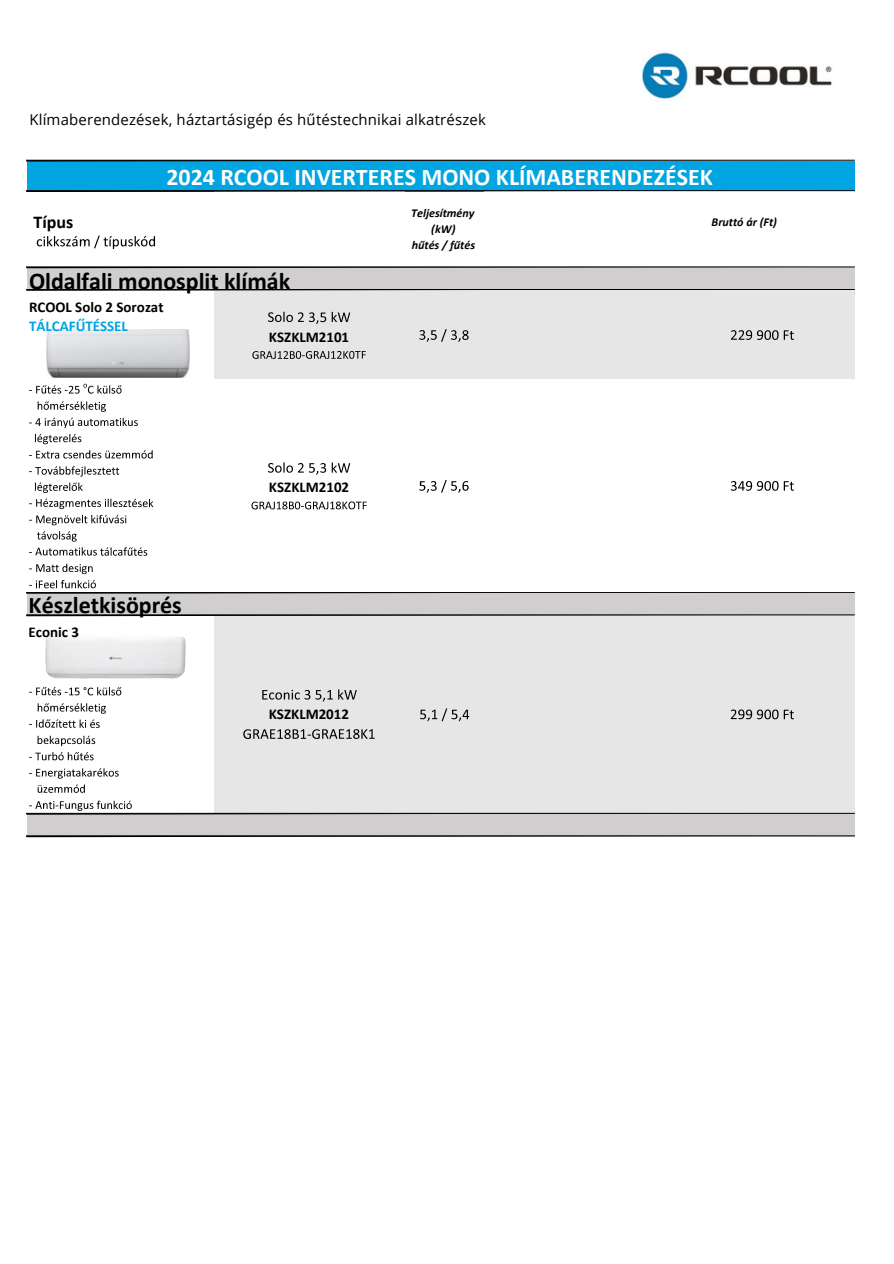
<style>
.page{position:relative;width:894px;height:1264px;background:#fff}
.page>*{position:absolute;margin:0;border:0;box-sizing:border-box;transform-origin:0 0}
.t1{font:700 24px "Calibri";color:#fff}
.t2{font:700 24px "Calibri";color:#000}
.t3{font:700 18px "Calibri";letter-spacing:.005em;color:#000}
.t4{font:700 15px/19.2px "Calibri";color:#000}
.t5{font:15px "Open Sans";letter-spacing:.01em;color:#000}
.t6{font:italic 700 12px/15.8px "Calibri";color:#000;text-align:center}
.s1{color:#00a5e1}
</style>
<div class="page">
<svg style="left:37px;top:235px;width:118px;height:14px"></svg>
<div style="left:27px;top:161px;width:827px;height:30px;background:#00a5e1"></div>
<div style="left:27px;top:267px;width:827px;height:23px;background:#d0cece"></div>
<div style="left:214px;top:290px;width:640px;height:89px;background:#e7e6e6"></div>
<div style="left:27px;top:593px;width:827px;height:22px;background:#d0cece"></div>
<div style="left:214px;top:615px;width:640px;height:68px;background:#e7e6e6"></div>
<div style="left:214px;top:683px;width:640px;height:131px;background:#e7e6e6"></div>
<div style="left:27px;top:814px;width:827px;height:22px;background:#d0cece"></div>
<svg style="left:268px;top:312px;width:82px;height:12px"></svg>
<svg style="left:252px;top:351px;width:114px;height:8px"></svg>
<svg style="left:419px;top:329px;width:49px;height:13px"></svg>
<svg style="left:731px;top:330px;width:62px;height:10px"></svg>
<svg style="left:38px;top:735px;width:57px;height:11px"></svg>
<svg style="left:29px;top:752px;width:65px;height:8px"></svg>
<svg style="left:29px;top:768px;width:90px;height:10px"></svg>
<svg style="left:38px;top:784px;width:47px;height:8px"></svg>
<svg style="left:29px;top:384px;width:93px;height:9px"></svg>
<svg style="left:29px;top:401px;width:109px;height:27px"></svg>
<svg style="left:35px;top:434px;width:46px;height:10px"></svg>
<svg style="left:29px;top:450px;width:124px;height:8px"></svg>
<svg style="left:29px;top:466px;width:90px;height:10px"></svg>
<svg style="left:29px;top:482px;width:124px;height:27px"></svg>
<svg style="left:29px;top:515px;width:97px;height:10px"></svg>
<svg style="left:37px;top:531px;width:40px;height:10px"></svg>
<svg style="left:29px;top:547px;width:118px;height:9px"></svg>
<svg style="left:29px;top:563px;width:64px;height:11px"></svg>
<svg style="left:268px;top:462px;width:82px;height:12px"></svg>
<svg style="left:251px;top:501px;width:115px;height:8px"></svg>
<svg style="left:419px;top:480px;width:49px;height:12px"></svg>
<svg style="left:730px;top:481px;width:63px;height:10px"></svg>
<svg style="left:262px;top:689px;width:94px;height:12px"></svg>
<svg style="left:243px;top:729px;width:131px;height:10px"></svg>
<svg style="left:420px;top:708px;width:49px;height:13px"></svg>
<svg style="left:730px;top:709px;width:63px;height:10px"></svg>
<svg style="left:26px;top:160px;width:828px;height:1px"></svg>
<svg style="left:26px;top:190px;width:828px;height:2px;background:#39484e"></svg>
<svg style="left:26px;top:267px;width:828px;height:1px"></svg>
<svg style="left:26px;top:289px;width:828px;height:2px"></svg>
<svg style="left:26px;top:580px;width:828px;height:13px"></svg>
<hr style="left:26px;top:614px;width:828px;height:1px;background:#000">
<svg style="left:26px;top:615px;width:828px;height:1px"></svg>
<svg style="left:26px;top:800px;width:828px;height:14px"></svg>
<svg style="left:26px;top:835px;width:828px;height:2px;background:#3e3d3d"></svg>
<img style="left:47px;top:329px;width:143px;height:48px">
<img style="left:642px;top:50px;width:190px;height:49px">
<img style="left:30px;top:582px;width:169px;height:146px">
<p class="t5" style="left:29px;top:109px;width:458px">Klímaberendezések, háztartásigép és hűtéstechnikai alkatrészek</p>
<h1 class="t3" style="left:33px;top:214px;width:41px">Típus</h1>
<h2 class="t1" style="left:166px;top:167px;width:548px">2024 RCOOL INVERTERES MONO KLÍMABERENDEZÉSEK</h2>
<h3 class="t6" style="left:411px;top:206px;width:65px">Teljesítmény</h3>
<p class="t6" style="left:411px;top:222px;width:65px">(kW)<br>hűtés / fűtés</p>
<p class="t6" style="left:711px;top:215px;width:67px">Bruttó ár (Ft)</p>
<p class="t2" style="left:29px;top:270px;width:262px">Oldalfali monosplit klímák</p>
<p class="t4" style="left:29px;top:299px;width:136px">RCOOL Solo 2 Sorozat<br><span class="s1">TÁLCAFŰTÉSSEL</span></p>
<h4 class="t4" style="left:269px;top:328px;width:82px">KSZKLM2101</h4>
<p class="t2" style="left:29px;top:595px;width:155px">Készletkisöprés</p>
<p class="t4" style="left:29px;top:623px;width:52px">Econic 3</p>
<h4 class="t4" style="left:269px;top:479px;width:82px">KSZKLM2102</h4>
<p class="t4" style="left:269px;top:705px;width:82px">KSZKLM2012</p>
</div>
